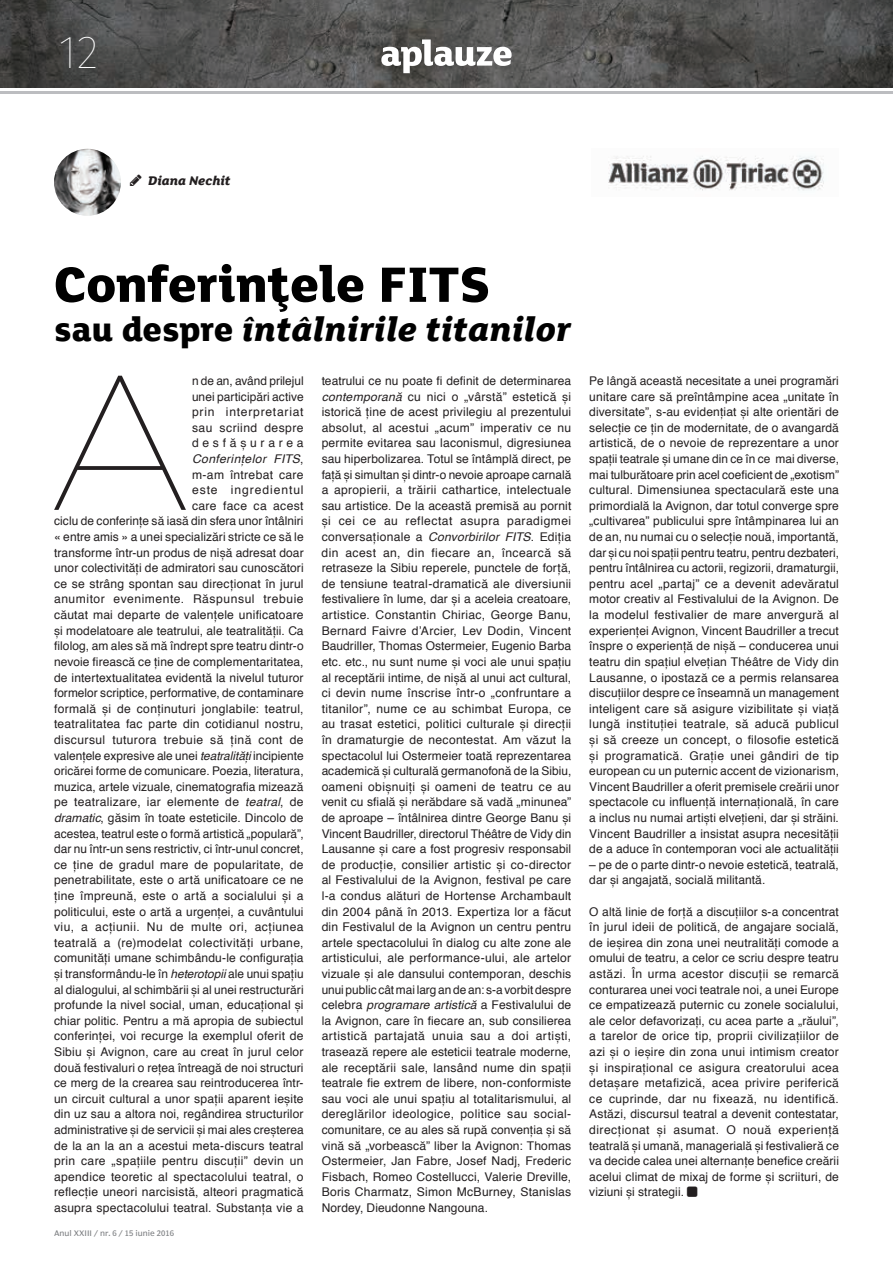
<style>
.page{position:relative;width:893px;height:1263px;background:#fff}
.page>*{position:absolute;margin:0;border:0;box-sizing:border-box;transform-origin:0 0}
.t1{font:100 190.35px "Gotham";color:#231f20}
.t2{font:800 54px "Lola FS";color:#000}
.t3{font:100 46.5px "Fira Sans";color:#fff}
.t4{font:italic 800 36px "Lola FS";color:#000}
.t5{font:italic 800 13.5px "Lola FS";letter-spacing:-.005em;color:#231f20}
.t6{font:12px/15.6px "Helvetica";letter-spacing:.01em;color:#231f20;text-align:justify}
.t7{font:7.5px "Poynter Agate Regular One";color:#808285}
.s1{font-style:normal}
.s2{font-style:italic}
</style>
<div class="page">
<img style="left:0;top:0;width:893px;height:87px">
<svg style="left:381px;top:39px;width:131px;height:34px"></svg>
<hr style="left:0;top:91px;width:893px;height:3px;background:#bcbdc0">
<img style="left:54px;top:149px;width:67px;height:67px;border-radius:33px">
<img style="left:608px;top:156px;width:216px;height:35px">
<h3 class="t3" style="left:59px;top:19px;width:41px">12</h3>
<p class="t5" style="left:148px;top:173px;width:84px">Diana Nechit</p>
<h2 class="t2" style="left:54px;top:255px;width:437px">Conferinþele FITS</h2>
<h3 class="t4" style="left:54px;top:310px;width:518px"><span class="s1">sau despre</span> întâlnirile titanilor</h3>
<h1 class="t1" style="left:47px;top:326px;width:147px">A</h1>
<p class="t6" style="left:54px;top:373px;width:251px;text-align:right">n de an, având prilejul<br>unei participări active<br>prin interpretariat<br>sau scriind despre<br>desfășurarea<br><span class="s2">Conferințelor FITS</span>,<br>m-am întrebat care<br>este ingredientul<br>care face ca acest<br>ciclu de conferințe să iasă din sfera unor întâlniri « entre amis » a unei specializări stricte ce să le transforme într-un produs de nișă adresat doar unor colectivități de admiratori sau cunoscători ce se strâng spontan sau direcționat în jurul anumitor evenimente. Răspunsul trebuie căutat mai departe de valențele unificatoare și modelatoare ale teatrului, ale teatralității. Ca filolog, am ales să mă îndrept spre teatru dintr-o nevoie firească ce ține de complementaritatea, de intertextualitatea evidentă la nivelul tuturor formelor scriptice, performative, de contaminare formală și de conținuturi jonglabile: teatrul, teatralitatea fac parte din cotidianul nostru, discursul tuturora trebuie să țină cont de valențele expresive ale unei <span class="s2">teatralități</span> incipiente oricărei forme de comunicare. Poezia, literatura, muzica, artele vizuale, cinematografia mizează pe teatralizare, iar elemente de <span class="s2">teatral</span>, de <span class="s2">dramatic</span>, găsim în toate esteticile. Dincolo de acestea, teatrul este o formă artistică „populară”, dar nu într-un sens restrictiv, ci într-unul concret, ce ține de gradul mare de popularitate, de penetrabilitate, este o artă unificatoare ce ne ține împreună, este o artă a socialului și a politicului, este o artă a urgenței, a cuvântului viu, a acțiunii. Nu de multe ori, acțiunea teatrală a (re)modelat colectivități urbane, comunități umane schimbându-le configurația și transformându-le în <span class="s2">heterotopii</span> ale unui spațiu al dialogului, al schimbării și al unei restructurări profunde la nivel social, uman, educațional și chiar politic. Pentru a mă apropia de subiectul conferinței, voi recurge la exemplul oferit de Sibiu și Avignon, care au creat în jurul celor două festivaluri o rețea întreagă de noi structuri ce merg de la crearea sau reintroducerea într&shy;un circuit cultural a unor spații aparent ieșite din uz sau a altora noi, regândirea structurilor administrative și de servicii și mai ales creșterea de la an la an a acestui meta-discurs teatral prin care „spațiile pentru discuții” devin un apendice teoretic al spectacolului teatral, o reflecție uneori narcisistă, alteori pragmatică asupra spectacolului teatral. Substanța vie a</p>
<p class="t6" style="left:322px;top:373px;width:251px">teatrului ce nu poate fi definit de determinarea <span class="s2">contemporană</span> cu nici o „vârstă” estetică și istorică ține de acest privilegiu al prezentului absolut, al acestui „acum” imperativ ce nu permite evitarea sau laconismul, digresiunea sau hiperbolizarea. Totul se întâmplă direct, pe față și simultan și dintr-o nevoie aproape carnală a apropierii, a trăirii cathartice, intelectuale sau artistice. De la această premisă au pornit și cei ce au reflectat asupra paradigmei conversaționale a <span class="s2">Convorbirilor FITS</span>. Ediția din acest an, din fiecare an, încearcă să retraseze la Sibiu reperele, punctele de forță, de tensiune teatral-dramatică ale diversiunii festivaliere în lume, dar și a aceleia creatoare, artistice. Constantin Chiriac, George Banu, Bernard Faivre d’Arcier, Lev Dodin, Vincent Baudriller, Thomas Ostermeier, Eugenio Barba etc. etc., nu sunt nume și voci ale unui spațiu al receptării intime, de nișă al unui act cultural, ci devin nume înscrise într-o „confruntare a titanilor”, nume ce au schimbat Europa, ce au trasat estetici, politici culturale și direcții în dramaturgie de necontestat. Am văzut la spectacolul lui Ostermeier toată reprezentarea academică și culturală germanofonă de la Sibiu, oameni obișnuiți și oameni de teatru ce au venit cu sfială și nerăbdare să vadă „minunea” de aproape – întâlnirea dintre George Banu și Vincent Baudriller, directorul Théâtre de Vidy din Lausanne și care a fost progresiv responsabil de producție, consilier artistic și co-director al Festivalului de la Avignon, festival pe care l-a condus alături de Hortense Archambault din 2004 până în 2013. Expertiza lor a făcut din Festivalul de la Avignon un centru pentru artele spectacolului în dialog cu alte zone ale artisticului, ale performance-ului, ale artelor vizuale și ale dansului contemporan, deschis unui public cât mai larg an de an: s-a vorbit despre celebra <span class="s2">programare artistică</span> a Festivalului de la Avignon, care în fiecare an, sub consilierea artistică partajată unuia sau a doi artiști, trasează repere ale esteticii teatrale moderne, ale receptării sale, lansând nume din spații teatrale fie extrem de libere, non-conformiste sau voci ale unui spațiu al totalitarismului, al dereglărilor ideologice, politice sau social&shy;comunitare, ce au ales să rupă convenția și să vină să „vorbească” liber la Avignon: Thomas Ostermeier, Jan Fabre, Josef Nadj, Frederic Fisbach, Romeo Costellucci, Valerie Dreville, Boris Charmatz, Simon McBurney, Stanislas Nordey, Dieudonne Nangouna.</p>
<p class="t6" style="left:589px;top:373px;width:251px">Pe lângă această necesitate a unei programări unitare care să preîntâmpine acea „unitate în diversitate”, s-au evidențiat și alte orientări de selecție ce țin de modernitate, de o avangardă artistică, de o nevoie de reprezentare a unor spații teatrale și umane din ce în ce mai diverse, mai tulburătoare prin acel coeficient de „exotism” cultural. Dimensiunea spectaculară este una primordială la Avignon, dar totul converge spre „cultivarea” publicului spre întâmpinarea lui an de an, nu numai cu o selecție nouă, importantă, dar și cu noi spații pentru teatru, pentru dezbateri, pentru întâlnirea cu actorii, regizorii, dramaturgii, pentru acel „partaj” ce a devenit adevăratul motor creativ al Festivalului de la Avignon. De la modelul festivalier de mare anvergură al experienței Avignon, Vincent Baudriller a trecut înspre o experiență de nișă – conducerea unui teatru din spațiul elvețian Théâtre de Vidy din Lausanne, o ipostază ce a permis relansarea discuțiilor despre ce înseamnă un management inteligent care să asigure vizibilitate și viață lungă instituției teatrale, să aducă publicul și să creeze un concept, o filosofie estetică și programatică. Grație unei gândiri de tip european cu un puternic accent de vizionarism, Vincent Baudriller a oferit premisele creării unor spectacole cu influență internațională, în care a inclus nu numai artiști elvețieni, dar și străini.<br>Vincent Baudriller a insistat asupra necesității de a aduce în contemporan voci ale actualității</p>
<p class="t6" style="left:589px;top:857px;width:251px">– pe de o parte dintr-o nevoie estetică, teatrală, dar și angajată, socială militantă.</p>
<p class="t6" style="left:589px;top:904px;width:251px">O altă linie de forță a discuțiilor s-a concentrat în jurul ideii de politică, de angajare socială, de ieșirea din zona unei neutralități comode a omului de teatru, a celor ce scriu despre teatru astăzi. În urma acestor discuții se remarcă conturarea unei voci teatrale noi, a unei Europe ce empatizează puternic cu zonele socialului, ale celor defavorizați, cu acea parte a „răului”, a tarelor de orice tip, proprii civilizațiilor de azi și o ieșire din zona unui intimism creator și inspirațional ce asigura creatorului acea detașare metafizică, acea privire periferică ce cuprinde, dar nu fixează, nu identifică.<br>Astăzi, discursul teatral a devenit contestatar, direcționat și asumat. O nouă experiență teatrală și umană, managerială și festivalieră ce va decide calea unei alternanțe benefice creării acelui climat de mixaj de forme și scriituri, de viziuni și strategii.</p>
<p class="t7" style="left:54px;top:1228px;width:121px">Anul XXIII / nr. 6 / 15 iunie 2016</p>
</div>
